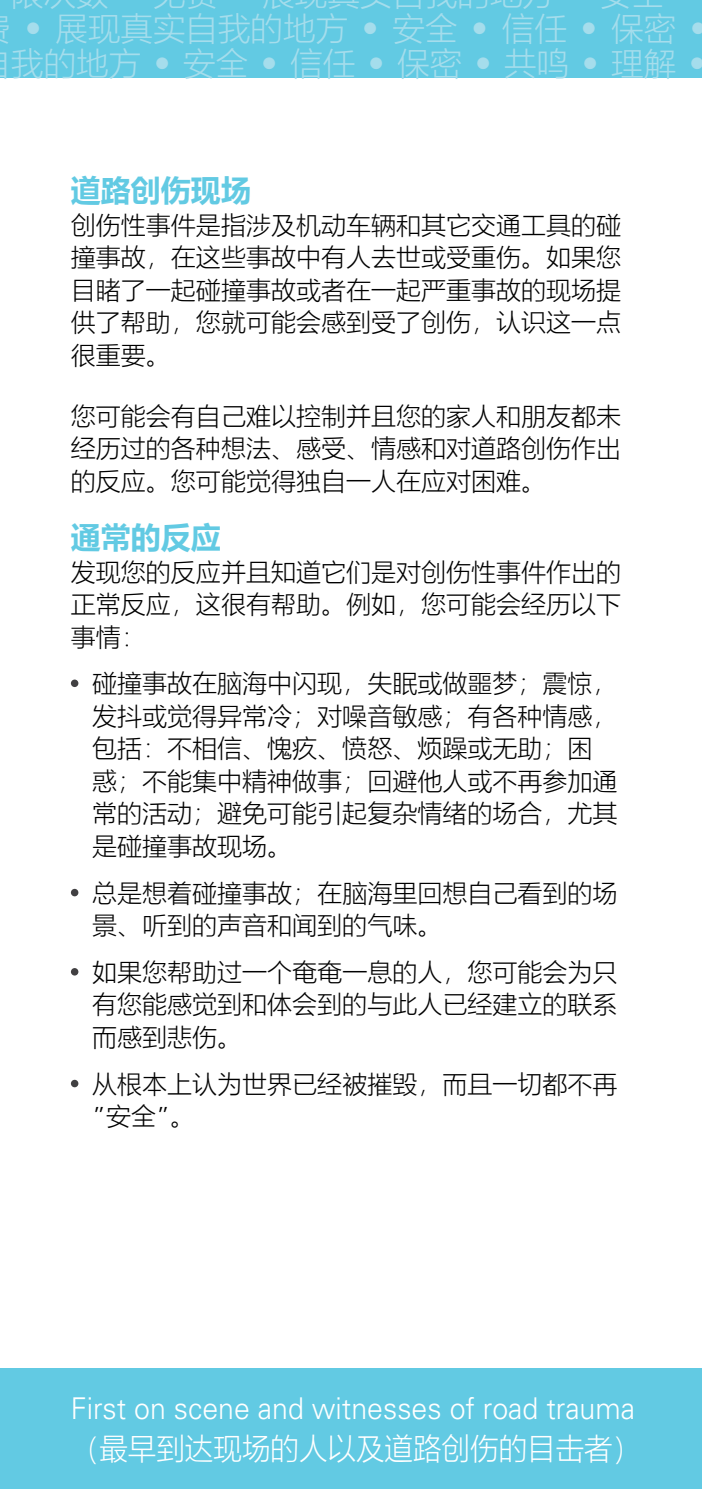
<style>
.page{position:relative;width:702px;height:1489px;background:#fff}
.page>*{position:absolute;margin:0;border:0;box-sizing:border-box;transform-origin:0 0}
.t1{font:300 32.5px/35px "Microsoft Ya Hei";color:#a5ddec;text-align:center}
.t2{font:300 30px "Univers";color:#fff;scale:.95 1}
.t3{font:300 30px "Microsoft Ya Hei";color:#fff;scale:.95 1}
.t4{font:700 30px "Microsoft Ya Hei";color:#62cae3}
.t5{font:300 25px/32.5px "Microsoft Ya Hei";color:#000;text-align:justify}
.s1{font-family:"Univers"}
</style>
<div class="page">
<div style="left:71px;top:679px;width:7px;height:8px;background:#414042;border-radius:50%"></div>
<div style="left:71px;top:888px;width:7px;height:8px;background:#414042;border-radius:50%"></div>
<div style="left:71px;top:968px;width:7px;height:7px;background:#414042;border-radius:50%"></div>
<div style="left:71px;top:1079px;width:7px;height:8px;background:#414042;border-radius:50%"></div>
<div style="left:0;top:0;width:702px;height:78px;background:#62cae3"></div>
<div style="left:0;top:1368px;width:702px;height:120px;background:#62cae3"></div>
<h1 class="t1" style="left:11px;top:10px;width:696px"><span class="s1">•</span> 展现真实自我的地方 <span class="s1">•</span> 安全 <span class="s1">•</span> 信任 <span class="s1">•</span> 保密 <span class="s1">•</span>我的地方 <span class="s1">•</span> 安全 <span class="s1">•</span> 信任 <span class="s1">•</span> 保密 <span class="s1">•</span> 共鸣 <span class="s1">•</span> 理解 <span class="s1">•</span></h1>
<p class="t4" style="left:71px;top:169px;width:181px">道路创伤现场</p>
<p class="t5" style="left:71px;top:208px;width:551px">创伤性事件是指涉及机动车辆和其它交通工具的碰撞事故，在这些事故中有人去世或受重伤。如果您目睹了一起碰撞事故或者在一起严重事故的现场提供了帮助，您就可能会感到受了创伤，认识这一点很重要。</p>
<p class="t5" style="left:71px;top:399px;width:551px">您可能会有自己难以控制并且您的家人和朋友都未经历过的各种想法、感受、情感和对道路创伤作出的反应。您可能觉得独自一人在应对困难。</p>
<p class="t4" style="left:71px;top:516px;width:151px">通常的反应</p>
<p class="t5" style="left:71px;top:555px;width:551px">发现您的反应并且知道它们是对创伤性事件作出的正常反应，这很有帮助。例如，您可能会经历以下事情：</p>
<p class="t5" style="left:92px;top:666px;width:527px;text-align:left">碰撞事故在脑海中闪现，失眠或做噩梦；震惊，发抖或觉得异常冷；对噪音敏感；有各种情感，包括：不相信、愧疚、愤怒、烦躁或无助；困惑；不能集中精神做事；回避他人或不再参加通常的活动；避免可能引起复杂情绪的场合，尤其是碰撞事故现场。</p>
<p class="t5" style="left:92px;top:875px;width:527px">总是想着碰撞事故；在脑海里回想自己看到的场景、听到的声音和闻到的气味。</p>
<p class="t5" style="left:92px;top:955px;width:527px">如果您帮助过一个奄奄一息的人，您可能会为只有您能感觉到和体会到的与此人已经建立的联系而感到悲伤。</p>
<p class="t5" style="left:92px;top:1066px;width:527px">从根本上认为世界已经被摧毁，而且一切都不再<span class="s1">”</span>安全<span class="s1">”</span>。</p>
<p class="t2" style="left:71px;top:1389px;width:595px">First on scene and witnesses of road trauma</p>
<p class="t3" style="left:71px;top:1427px;width:602px">（最早到达现场的人以及道路创伤的目击者）</p>
</div>
